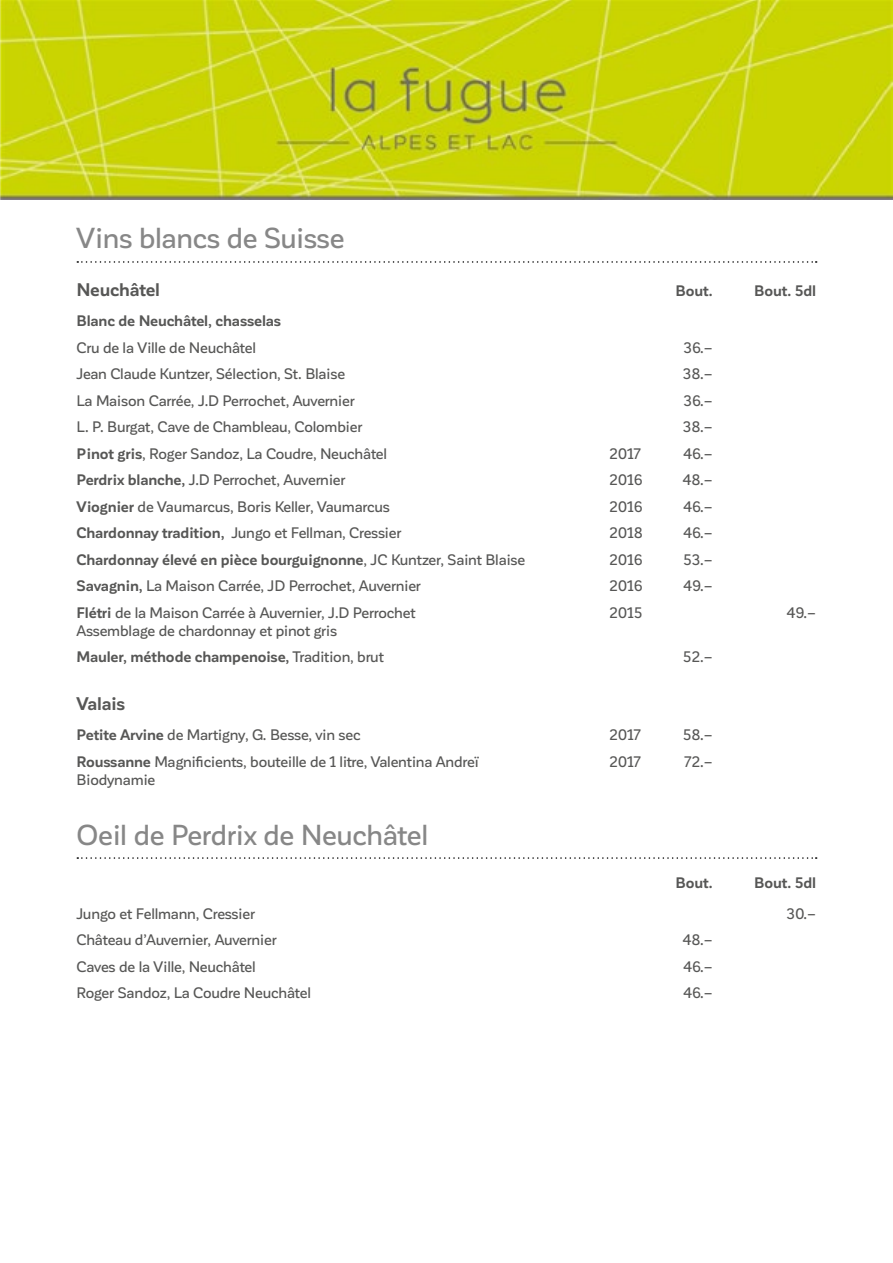
<style>
.page{position:relative;width:893px;height:1263px;background:#fff}
.page>*{position:absolute;margin:0;border:0;box-sizing:border-box;transform-origin:0 0}
.t1{font:500 28.5px "Corporative Sans";letter-spacing:-.01em;color:#878787}
.t2{font:700 18px "Corporative Sans";letter-spacing:-.01em;color:#575756}
.t3{font:500 15px/26.5px "Corporative Sans";letter-spacing:-.01em;color:#575756}
.t4{font:700 15px "Corporative Sans";letter-spacing:-.01em;color:#575756}
.s1{font-weight:700}
.s2{font-weight:500}
</style>
<div class="page">
<svg style="left:77px;top:261px;width:740px;height:2px"></svg>
<svg style="left:77px;top:857px;width:740px;height:2px"></svg>
<img style="left:0;top:0;width:893px;height:200px">
<h1 class="t1" style="left:77px;top:223px;width:269px">Vins blancs de Suisse</h1>
<p class="t2" style="left:77px;top:279px;width:85px">Neuchâtel</p>
<p class="t4" style="left:676px;top:282px;width:39px">Bout.</p>
<p class="t4" style="left:754px;top:282px;width:63px">Bout. 5dl</p>
<p class="t4" style="left:77px;top:313px;width:206px">Blanc de Neuchâtel, chasselas</p>
<p class="t3" style="left:77px;top:334px;width:181px">Cru de la Ville de Neuchâtel</p>
<p class="t3" style="left:683px;top:334px;width:31px">36.–</p>
<p class="t3" style="left:77px;top:361px;width:270px">Jean Claude Kuntzer, Sélection, St. Blaise</p>
<p class="t3" style="left:682px;top:361px;width:32px">38.–</p>
<p class="t3" style="left:77px;top:387px;width:280px">La Maison Carrée, J.D Perrochet, Auvernier</p>
<p class="t3" style="left:683px;top:387px;width:31px">36.–</p>
<p class="t3" style="left:77px;top:414px;width:287px">L. P. Burgat, Cave de Chambleau, Colombier</p>
<p class="t3" style="left:682px;top:414px;width:32px">38.–</p>
<p class="t3" style="left:77px;top:440px;width:312px"><span class="s1">Pinot gris</span>, Roger Sandoz, La Coudre, Neuchâtel</p>
<p class="t3" style="left:609px;top:440px;width:33px">2017</p>
<p class="t3" style="left:683px;top:440px;width:31px">46.–</p>
<p class="t3" style="left:77px;top:467px;width:270px"><span class="s1">Perdrix blanche,</span> J.D Perrochet, Auvernier</p>
<p class="t3" style="left:609px;top:467px;width:35px">2016</p>
<p class="t3" style="left:683px;top:467px;width:31px">48.–</p>
<p class="t3" style="left:77px;top:493px;width:315px"><span class="s1">Viognier</span> de Vaumarcus, Boris Keller, Vaumarcus</p>
<p class="t3" style="left:609px;top:493px;width:35px">2016</p>
<p class="t3" style="left:683px;top:493px;width:31px">46.–</p>
<p class="t3" style="left:77px;top:520px;width:326px"><span class="s1">Chardonnay tradition,</span> Jungo et Fellman, Cressier</p>
<p class="t3" style="left:609px;top:520px;width:35px">2018</p>
<p class="t3" style="left:683px;top:520px;width:31px">46.–</p>
<p class="t4" style="left:77px;top:551px;width:450px">Chardonnay élevé en pièce bourguignonne<span class="s2">, JC Kuntzer, Saint Blaise</span></p>
<p class="t3" style="left:609px;top:546px;width:35px">2016</p>
<p class="t3" style="left:683px;top:546px;width:31px">53.–</p>
<p class="t3" style="left:77px;top:573px;width:346px"><span class="s1">Savagnin,</span> La Maison Carrée, JD Perrochet, Auvernier</p>
<p class="t3" style="left:609px;top:573px;width:35px">2016</p>
<p class="t3" style="left:683px;top:573px;width:31px">49.–</p>
<p class="t3" style="left:77px;top:600px;width:341px"><span class="s1">Flétri</span> de la Maison Carrée à Auvernier, J.D Perrochet</p>
<p class="t3" style="left:609px;top:600px;width:35px">2015</p>
<p class="t3" style="left:787px;top:600px;width:31px">49.–</p>
<p class="t3" style="left:77px;top:618px;width:309px">Assemblage de chardonnay et pinot gris<br><span class="s1">Mauler, méthode champenoise,</span> Tradition, brut</p>
<p class="t3" style="left:683px;top:644px;width:31px">52.–</p>
<p class="t2" style="left:77px;top:693px;width:50px">Valais</p>
<p class="t3" style="left:77px;top:722px;width:286px"><span class="s1">Petite Arvine</span> de Martigny, G. Besse, vin sec</p>
<p class="t3" style="left:609px;top:722px;width:33px">2017</p>
<p class="t3" style="left:683px;top:722px;width:31px">58.–</p>
<p class="t3" style="left:77px;top:748px;width:404px"><span class="s1">Roussanne</span> Magnificients, bouteille de 1 litre, Valentina Andreï</p>
<p class="t3" style="left:609px;top:748px;width:33px">2017</p>
<p class="t3" style="left:685px;top:748px;width:29px">72.–</p>
<p class="t3" style="left:77px;top:766px;width:80px">Biodynamie</p>
<h1 class="t1" style="left:77px;top:819px;width:353px">Oeil de Perdrix de Neuchâtel</h1>
<p class="t4" style="left:676px;top:875px;width:39px">Bout.</p>
<p class="t4" style="left:754px;top:875px;width:63px">Bout. 5dl</p>
<p class="t3" style="left:77px;top:900px;width:180px">Jungo et Fellmann, Cressier</p>
<p class="t3" style="left:786px;top:900px;width:31px">30.–</p>
<p class="t3" style="left:77px;top:927px;width:202px">Château d’Auvernier, Auvernier</p>
<p class="t3" style="left:683px;top:927px;width:31px">48.–</p>
<p class="t3" style="left:77px;top:953px;width:181px">Caves de la Ville, Neuchâtel</p>
<p class="t3" style="left:683px;top:953px;width:31px">46.–</p>
<p class="t3" style="left:77px;top:980px;width:236px">Roger Sandoz, La Coudre Neuchâtel</p>
<p class="t3" style="left:683px;top:980px;width:31px">46.–</p>
</div>
